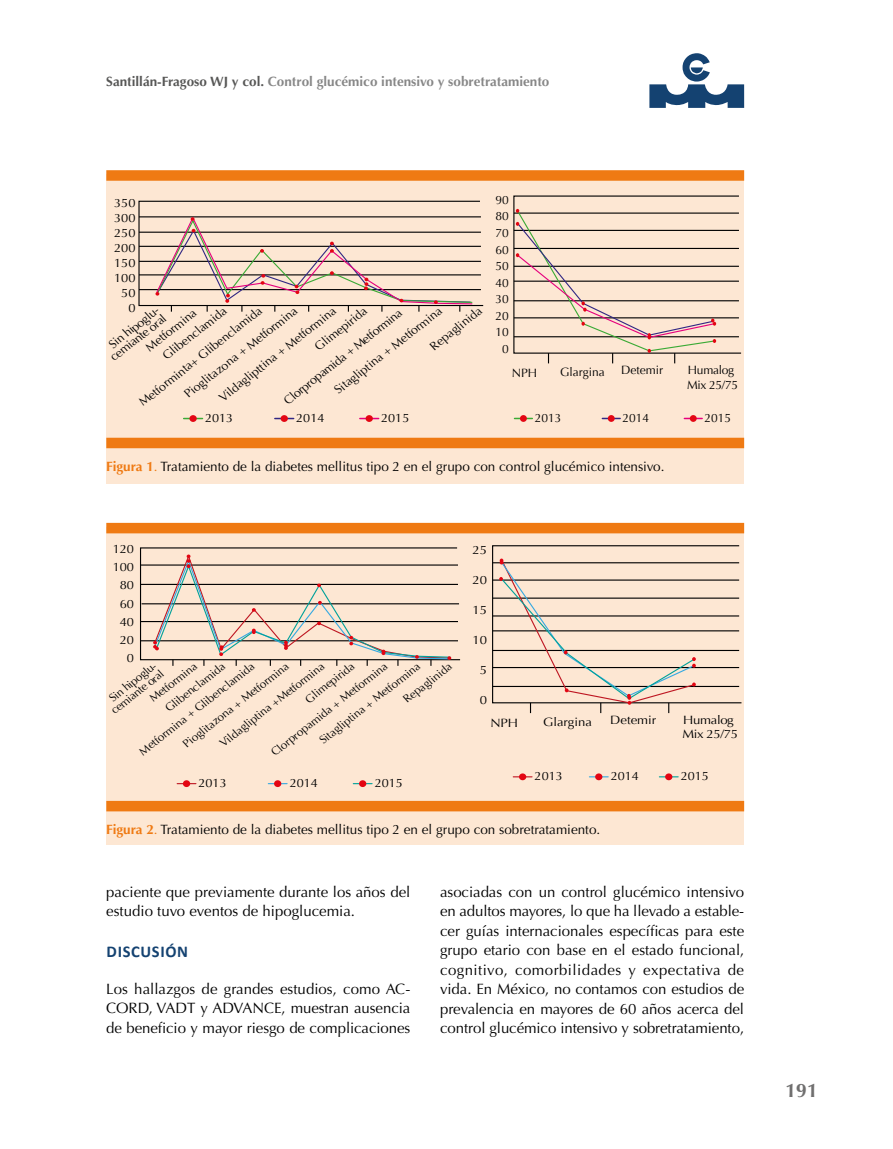
<style>
.page{position:relative;width:893px;height:1149px;background:#fff}
.page>*{position:absolute;margin:0;border:0;box-sizing:border-box;transform-origin:0 0}
.t1{font:700 19.5px "Optima";color:#706f6f}
.t2{font:700 16.5px "Calibri";letter-spacing:.04em;color:#144271}
.t3{font:15px/19.5px "Optima";letter-spacing:-.005em;color:#000;text-align:justify}
.t4{font:13.5px "Optima";color:#000}
.t5{font:700 13.5px "Optima";color:#878787}
.t6{font:12px/16.5px "Optima";color:#000}
.t7{font:12px/15px "Optima";color:#000;text-align:right;scale:1.07 1}
.t8{font:12px "Optima";color:#000;scale:1.06 1}
.t9{font:12px "Optima";color:#000;scale:1.1 1}
.t10{font:12px/14.2px "Optima";letter-spacing:-.025em;color:#000}
.t11{font:12px/14.2px "Optima";letter-spacing:-.025em;color:#000;scale:1.1 1}
.t12{font:11.25px/10.8px "Optima";color:#000}
.s1{color:#575756}
.s2{font-weight:700;color:#ef7a13}
.s3{color:#ef7a13}
</style>
<div class="page">
<svg style="left:649px;top:53px;width:95px;height:55px"></svg>
<div style="left:106px;top:174px;width:638px;height:310px;background:#fde7d3"></div>
<div style="left:106px;top:526px;width:638px;height:318px;background:#fde7d3"></div>
<div style="left:106px;top:437px;width:638px;height:11px;background:#ef7a13"></div>
<div style="left:106px;top:800px;width:638px;height:11px;background:#ef7a13"></div>
<div style="left:106px;top:170px;width:638px;height:11px;background:#ef7a13"></div>
<div style="left:106px;top:522px;width:638px;height:11px;background:#ef7a13"></div>
<svg style="left:184px;top:417px;width:18px;height:2px"></svg>
<div style="left:189px;top:415px;width:8px;height:7px;background:#e30613;border-radius:50%"></div>
<svg style="left:275px;top:417px;width:19px;height:2px"></svg>
<div style="left:281px;top:415px;width:7px;height:7px;background:#e30613;border-radius:50%"></div>
<svg style="left:360px;top:417px;width:19px;height:2px"></svg>
<div style="left:366px;top:415px;width:7px;height:7px;background:#e30613;border-radius:50%"></div>
<svg style="left:514px;top:417px;width:18px;height:2px"></svg>
<div style="left:520px;top:415px;width:7px;height:7px;background:#e30613;border-radius:50%"></div>
<svg style="left:602px;top:417px;width:18px;height:2px"></svg>
<div style="left:608px;top:415px;width:7px;height:7px;background:#e30613;border-radius:50%"></div>
<svg style="left:684px;top:417px;width:18px;height:2px"></svg>
<div style="left:690px;top:415px;width:7px;height:7px;background:#e30613;border-radius:50%"></div>
<svg style="left:138px;top:200px;width:346px;height:111px"></svg>
<svg style="left:513px;top:195px;width:229px;height:168px"></svg>
<svg style="left:177px;top:783px;width:19px;height:1px"></svg>
<svg style="left:268px;top:782px;width:19px;height:2px"></svg>
<svg style="left:353px;top:782px;width:19px;height:2px"></svg>
<div style="left:183px;top:780px;width:7px;height:6px;background:#e30613;border-radius:50%"></div>
<div style="left:274px;top:780px;width:7px;height:6px;background:#e30613;border-radius:50%"></div>
<div style="left:359px;top:780px;width:7px;height:6px;background:#e30613;border-radius:50%"></div>
<svg style="left:513px;top:776px;width:19px;height:1px"></svg>
<svg style="left:589px;top:776px;width:19px;height:1px"></svg>
<svg style="left:659px;top:776px;width:19px;height:1px"></svg>
<div style="left:519px;top:773px;width:7px;height:7px;background:#e30613;border-radius:50%"></div>
<div style="left:595px;top:773px;width:7px;height:7px;background:#e30613;border-radius:50%"></div>
<div style="left:665px;top:773px;width:7px;height:7px;background:#e30613;border-radius:50%"></div>
<svg style="left:140px;top:547px;width:321px;height:118px"></svg>
<svg style="left:492px;top:545px;width:250px;height:167px"></svg>
<p class="t5" style="left:106px;top:74px;width:445px"><span class="s1">Santillán-Fragoso WJ y col.</span> Control glucémico intensivo y sobretratamiento</p>
<p class="t7" style="left:114px;top:195px;width:22px">350<br>300<br>250<br>200<br>150<br>100<br>50<br>0</p>
<p class="t6" style="left:102px;top:345px;width:70px;line-height:10.8px;text-align:center;rotate:-38deg">Sin hipoglu&shy;cemiante oral</p>
<p class="t6" style="left:166px;top:369px;width:141px;line-height:21.8px;text-indent:-40px;rotate:-38deg">Metforminta+ Glibenclamida<br>Pioglitazona + Metformina</p>
<p class="t6" style="left:315px;top:364px;width:134px;line-height:23px;text-indent:-46px;rotate:-38deg">Clorpropamida + Metformina<br>Sitagliptina + Metformina</p>
<p class="t6" style="left:311px;top:341px;width:64px;rotate:-38deg">Glimepirida</p>
<p class="t6" style="left:427px;top:341px;width:64px;rotate:-38deg">Repaglinida</p>
<p class="t6" style="left:216px;top:392px;width:146px;rotate:-38deg">Vildaglipttina + Metformina</p>
<p class="t6" style="left:149px;top:337px;width:79px;line-height:17.1px;text-indent:-8px;rotate:-38deg">Metformina<br>Glibenclamida</p>
<p class="t6" style="left:496px;top:192px;width:15px;text-align:center">90<br>80<br>70<br>60<br>50<br>40<br>30<br>20<br>10<br>0</p>
<p class="t6" style="left:512px;top:365px;width:27px">NPH</p>
<p class="t6" style="left:560px;top:364px;width:46px">Glargina</p>
<p class="t6" style="left:621px;top:362px;width:43px">Detemir</p>
<p class="t10" style="left:687px;top:363px;width:52px">Humalog<br>Mix 25/75</p>
<p class="t8" style="left:205px;top:411px;width:28px">2013</p>
<p class="t8" style="left:296px;top:411px;width:28px">2014</p>
<p class="t8" style="left:381px;top:411px;width:28px">2015</p>
<p class="t6" style="left:535px;top:409px;width:28px">2013</p>
<p class="t6" style="left:623px;top:409px;width:28px">2014</p>
<p class="t6" style="left:705px;top:409px;width:28px">2015</p>
<p class="t4" style="left:106px;top:458px;width:560px"><span class="s2">Figura 1</span><span class="s3">.</span> Tratamiento de la diabetes mellitus tipo 2 en el grupo con control glucémico intensivo.</p>
<p class="t7" style="left:113px;top:540px;width:22px;line-height:18px">120<br>100<br>80<br>60<br>40<br>20<br>0</p>
<p class="t12" style="left:103px;top:698px;width:66px;text-align:center;rotate:-38deg">Sin hipoglu&shy;cemiante oral</p>
<p class="t12" style="left:201px;top:718px;width:131px;line-height:21.9px;text-indent:-30px;rotate:-38deg">Pioglitazona + Metformina<br>Vildagliptina +Metformina</p>
<p class="t12" style="left:302px;top:717px;width:126px;line-height:20.1px;text-indent:-45px;rotate:-38deg">Clorpropamida + Metformina<br>Sitagliptina + Metformina</p>
<p class="t12" style="left:138px;top:748px;width:144px;rotate:-38deg">Metformina + Glibenclamida</p>
<p class="t12" style="left:304px;top:696px;width:60px;rotate:-38deg">Glimepirida</p>
<p class="t12" style="left:402px;top:696px;width:60px;rotate:-38deg">Repaglinida</p>
<p class="t12" style="left:148px;top:695px;width:58px;rotate:-38deg">Metformina</p>
<p class="t12" style="left:164px;top:704px;width:74px;rotate:-38deg">Glibenclamida</p>
<p class="t8" style="left:199px;top:775px;width:28px">2013</p>
<p class="t8" style="left:290px;top:775px;width:28px">2014</p>
<p class="t8" style="left:375px;top:775px;width:28px">2015</p>
<p class="t9" style="left:473px;top:542px;width:15px">25</p>
<p class="t9" style="left:473px;top:572px;width:15px">20</p>
<p class="t9" style="left:473px;top:602px;width:15px">15</p>
<p class="t9" style="left:473px;top:632px;width:15px">10</p>
<p class="t9" style="left:480px;top:662px;width:8px">5</p>
<p class="t9" style="left:480px;top:692px;width:8px">0</p>
<p class="t9" style="left:490px;top:715px;width:27px">NPH</p>
<p class="t9" style="left:543px;top:714px;width:46px">Glargina</p>
<p class="t9" style="left:610px;top:712px;width:43px">Detemir</p>
<p class="t11" style="left:682px;top:712px;width:52px">Humalog<br>Mix 25/75</p>
<p class="t8" style="left:535px;top:769px;width:28px">2013</p>
<p class="t8" style="left:611px;top:769px;width:28px">2014</p>
<p class="t8" style="left:681px;top:769px;width:28px">2015</p>
<p class="t4" style="left:106px;top:821px;width:495px"><span class="s2">Figura 2</span><span class="s3">.</span> Tratamiento de la diabetes mellitus tipo 2 en el grupo con sobretratamiento.</p>
<p class="t3" style="left:106px;top:881px;width:306px">paciente que previamente durante los años del estudio tuvo eventos de hipoglucemia.</p>
<p class="t2" style="left:107px;top:940px;width:83px">DISCUSIÓN</p>
<p class="t3" style="left:106px;top:978px;width:306px">Los hallazgos de grandes estudios, como AC-CORD, VADT y ADVANCE, muestran ausencia de beneficio y mayor riesgo de complicaciones</p>
<p class="t3" style="left:440px;top:881px;width:306px">asociadas con un control glucémico intensivo en adultos mayores, lo que ha llevado a estable&shy;cer guías internacionales específicas para este grupo etario con base en el estado funcional, cognitivo, comorbilidades y expectativa de vida. En México, no contamos con estudios de prevalencia en mayores de 60 años acerca del control glucémico intensivo y sobretratamiento,</p>
<h1 class="t1" style="left:785px;top:1079px;width:34px">191</h1>
</div>
